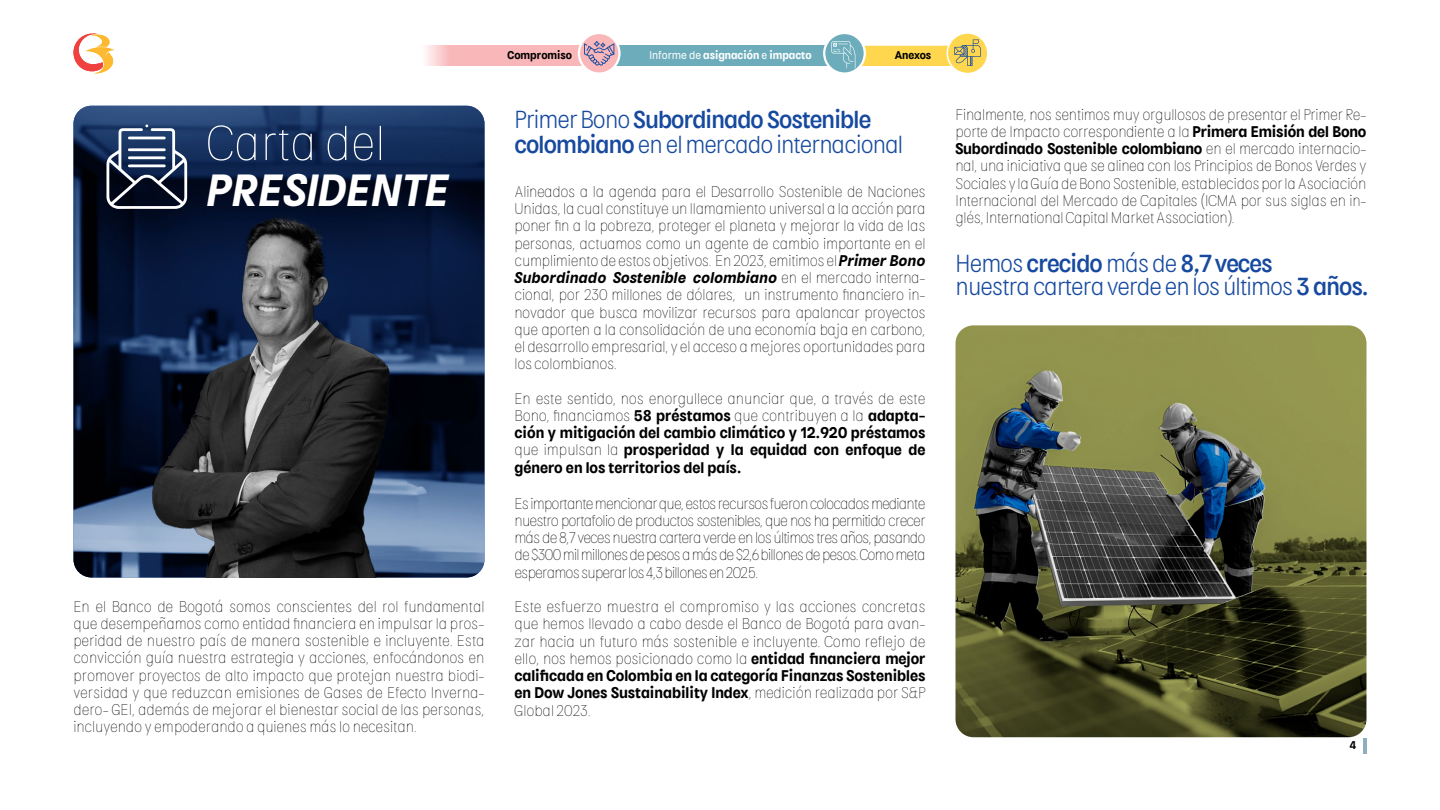
<style>
.page{position:relative;width:1440px;height:810px;background:#fff}
.page>*{position:absolute;margin:0;border:0;box-sizing:border-box;transform-origin:0 0}
.t1{font:100 52.5px "Kiffo BDB";color:#fff}
.t2{font:italic 600 48px "Kiffo BDB";color:#fff}
.t3{font:300 26.25px/24.4px "Kiffo BDB";letter-spacing:-.03em;color:#174a9f}
.t4{font:100 16.5px/17.2px "Kiffo BDB";letter-spacing:-.01em;color:#000;text-align:justify}
.t5{font:600 16.5px/17.2px "Kiffo BDB";color:#000;text-align:justify}
.t6{font:600 12px "Kiffo BDB";color:#fff}
.t7{font:600 12px "Kiffo BDB";color:#000}
.s1{font-weight:400}
.s2{font-weight:500}
.s3{font-weight:600}
.s4{font-weight:600;font-style:italic}
.s5{font-weight:100}
</style>
<div class="page">
<div style="left:421px;top:46px;width:168px;height:20px;background:#f9b7b9"></div>
<div style="left:742px;top:46px;width:226px;height:20px;background:#ffd74f;border-radius:10px"></div>
<div style="left:607px;top:46px;width:225px;height:20px;background:#6dadbb"></div>
<hr style="left:1363px;top:738px;width:4px;height:16px;background:#8dafbe">
<svg style="left:824px;top:33px;width:41px;height:41px"></svg>
<div style="left:823px;top:32px;width:43px;height:43px;border:2px solid #fff;border-radius:50%"></div>
<svg style="left:831px;top:41px;width:24px;height:27px"></svg>
<svg style="left:947px;top:33px;width:41px;height:41px"></svg>
<div style="left:947px;top:32px;width:42px;height:42px;border:2px solid #fff;border-radius:20px"></div>
<svg style="left:954px;top:39px;width:27px;height:27px"></svg>
<svg style="left:579px;top:33px;width:40px;height:41px"></svg>
<div style="left:578px;top:32px;width:43px;height:43px;border:2px solid #fff;border-radius:20px"></div>
<svg style="left:584px;top:41px;width:30px;height:25px"></svg>
<img style="left:74px;top:106px;width:410px;height:472px">
<svg style="left:73px;top:33px;width:41px;height:41px"></svg>
<svg style="left:106px;top:124px;width:81px;height:85px"></svg>
<img style="left:144px;top:211px;width:270px;height:367px">
<img style="left:956px;top:325px;width:410px;height:412px">
<h1 class="t1" style="left:207px;top:115px;width:180px">Carta del</h1>
<h2 class="t2" style="left:207px;top:163px;width:245px">PRESIDENTE</h2>
<p class="t4" style="left:73px;top:598px;width:413px">En el Banco de Bogotá somos conscientes del rol fundamental que desempeñamos como entidad financiera en impulsar la pros&shy;peridad de nuestro país de manera sostenible e incluyente. Esta convicción guía nuestra estrategia y acciones, enfocándonos en promover proyectos de alto impacto que protejan nuestra biodi&shy;versidad y que reduzcan emisiones de Gases de Efecto Inverna&shy;dero- GEI, además de mejorar el bienestar social de las personas, incluyendo y empoderando a quienes más lo necesitan.</p>
<p class="t7" style="left:508px;top:48px;width:66px">Compromiso</p>
<p class="t6" style="left:649px;top:48px;width:164px"><span class="s1">Informe de</span> asignación <span class="s1">e</span> impacto</p>
<p class="t7" style="left:895px;top:48px;width:38px">Anexos</p>
<h3 class="t3" style="left:514px;top:108px;width:390px">Primer Bono <span class="s2">Subordinado Sostenible colombiano</span> en el mercado internacional</h3>
<p class="t4" style="left:956px;top:106px;width:413px">Finalmente, nos sentimos muy orgullosos de presentar el Primer Re&shy;porte de Impacto correspondiente a la <span class="s3">Primera Emisión del Bono Subordinado Sostenible colombiano</span> en el mercado internacio&shy;nal, una iniciativa que se alinea con los Principios de Bonos Verdes y Sociales y la Guía de Bono Sostenible, establecidos por la Asociación Internacional del Mercado de Capitales (ICMA por sus siglas en in&shy;glés, International Capital Market Association).</p>
<p class="t4" style="left:514px;top:183px;width:413px">Alineados a la agenda para el Desarrollo Sostenible de Naciones Unidas, la cual constituye un llamamiento universal a la acción para poner fin a la pobreza, proteger el planeta y mejorar la vida de las personas, actuamos como un agente de cambio importante en el cumplimiento de estos objetivos. En 2023, emitimos el <span class="s4">Primer Bono Subordinado Sostenible colombiano</span> en el mercado interna&shy;cional, por 230 millones de dólares, un instrumento financiero in&shy;novador que busca movilizar recursos para apalancar proyectos que aporten a la consolidación de una economía baja en carbono, el desarrollo empresarial, y el acceso a mejores oportunidades para los colombianos.</p>
<p class="t5" style="left:514px;top:390px;width:413px"><span class="s5">En este sentido, nos enorgullece anunciar que, a través de este Bono, financiamos</span> 58 préstamos <span class="s5">que contribuyen a la</span> adapta&shy;ción y mitigación del cambio climático y 12.920 préstamos <span class="s5">que impulsan la</span> prosperidad y la equidad con enfoque de género en los territorios del país.</p>
<p class="t4" style="left:514px;top:495px;width:413px">Es importante mencionar que, estos recursos fueron colocados mediante nuestro portafolio de productos sostenibles, que nos ha permitido crecer más de 8,7 veces nuestra cartera verde en los últimos tres años, pasando de $300 mil millones de pesos a más de $2,6 billones de pesos. Como meta esperamos superar los 4,3 billones en 2025.</p>
<p class="t4" style="left:514px;top:598px;width:413px">Este esfuerzo muestra el compromiso y las acciones concretas que hemos llevado a cabo desde el Banco de Bogotá para avan&shy;zar hacia un futuro más sostenible e incluyente. Como reflejo de ello, nos hemos posicionado como la <span class="s3">entidad financiera mejor calificada en Colombia en la categoría Finanzas Sostenibles en Dow Jones Sustainability Index</span>, medición realizada por S&amp;P Global 2023.</p>
<h3 class="t3" style="left:956px;top:252px;width:414px;line-height:23.6px">Hemos <span class="s2">crecido</span> más de <span class="s2">8,7 veces<br></span>nuestra cartera verde en los últimos <span class="s2">3 años.</span></h3>
<p class="t7" style="left:1350px;top:738px;width:8px">4</p>
</div>
